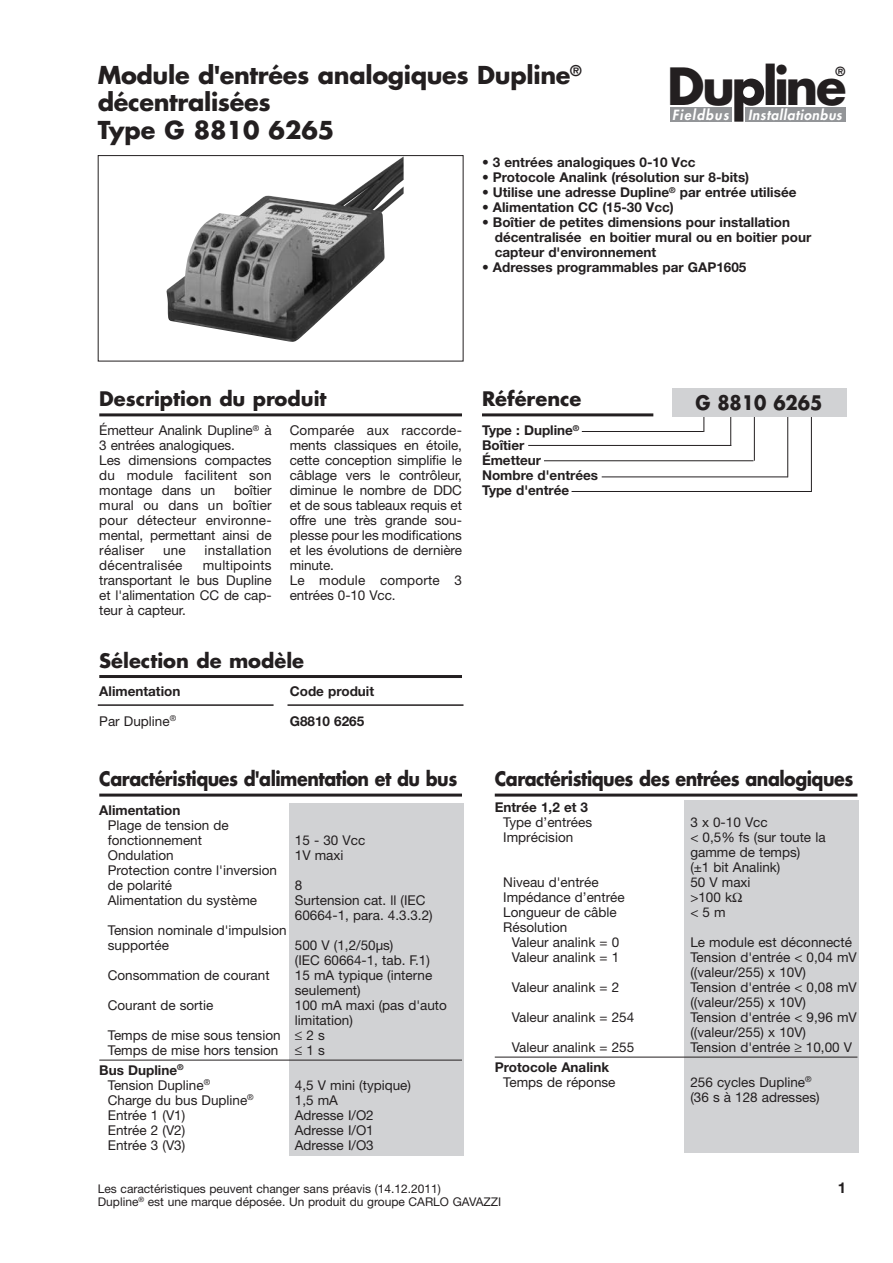
<style>
.page{position:relative;width:893px;height:1263px;background:#fff}
.page>*{position:absolute;margin:0;border:0;box-sizing:border-box;transform-origin:0 0}
.t1{font:700 49.8px "Futura";letter-spacing:-.06em;color:#231f20}
.t2{font:700 24px "Futura";letter-spacing:-.015em;color:#231f20}
.t3{font:700 19.5px "Futura";letter-spacing:-.03em;color:#231f20;scale:.9 1}
.t4{font:700 19.5px "Futura";color:#231f20}
.t5{font:700 19.5px "Futura";color:#231f20;scale:.92 1}
.t6{font:700 15px "Helvetica Neue";color:#231f20}
.t7{font:italic 800 13.65px "Futura";letter-spacing:.045em;color:#fff}
.t8{font:italic 800 13.65px "Futura";letter-spacing:.085em;color:#fff}
.t9{font:13.5px/15px "Helvetica Neue";color:#231f20}
.t10{font:700 13.5px/15px "Helvetica Neue";color:#231f20}
.t11{font:700 12.3px "Futura";color:#231f20}
.t12{font:12px "Helvetica Neue";color:#231f20}
.s1{font-weight:700}
</style>
<div class="page">
<div style="left:745px;top:107px;width:100px;height:15px;background:#939598"></div>
<div style="left:671px;top:107px;width:61px;height:15px;background:#939598"></div>
<svg style="left:734px;top:79px;width:30px;height:43px"></svg>
<hr style="left:99px;top:413px;width:363px;height:3px;background:#231f20">
<hr style="left:482px;top:413px;width:171px;height:3px;background:#231f20">
<hr style="left:99px;top:675px;width:363px;height:3px;background:#231f20">
<hr style="left:287px;top:704px;width:176px;height:2px;background:#231f20">
<hr style="left:98px;top:704px;width:176px;height:2px;background:#231f20">
<hr style="left:582px;top:431px;width:122px;height:1px;background:#231f20">
<svg style="left:703px;top:417px;width:1px;height:15px"></svg>
<hr style="left:528px;top:445px;width:203px;height:1px;background:#231f20">
<hr style="left:730px;top:410px;width:1px;height:35px;background:#231f20">
<hr style="left:544px;top:460px;width:209px;height:1px;background:#231f20">
<hr style="left:754px;top:406px;width:1px;height:55px;background:#231f20">
<hr style="left:602px;top:476px;width:186px;height:1px;background:#231f20">
<hr style="left:787px;top:409px;width:1px;height:68px;background:#231f20">
<hr style="left:572px;top:491px;width:239px;height:1px;background:#231f20">
<hr style="left:811px;top:411px;width:1px;height:81px;background:#231f20">
<div style="left:672px;top:388px;width:174px;height:29px;background:#d1d2d4"></div>
<div style="left:685px;top:800px;width:174px;height:353px;background:#d1d2d4"></div>
<hr style="left:495px;top:793px;width:362px;height:3px;background:#231f20">
<hr style="left:495px;top:1057px;width:362px;height:1px;background:#231f20">
<img style="left:166px;top:157px;width:238px;height:185px">
<div style="left:98px;top:155px;width:365px;height:206px;border:1px solid #231f20"></div>
<div style="left:289px;top:803px;width:174px;height:353px;background:#d1d2d4"></div>
<hr style="left:99px;top:793px;width:363px;height:3px;background:#231f20">
<hr style="left:99px;top:1060px;width:363px;height:1px;background:#231f20">
<h2 class="t2" style="left:98px;top:64px;width:485px">Module d'entrées analogiques Dupline<sup>®</sup></h2>
<h2 class="t2" style="left:98px;top:91px;width:175px">décentralisées</h2>
<h2 class="t2" style="left:98px;top:119px;width:238px">Type G 8810 6265</h2>
<h1 class="t1" style="left:667px;top:64px;width:181px">Du line</h1>
<p class="t11" style="left:835px;top:66px;width:11px">®</p>
<p class="t8" style="left:672px;top:108px;width:58px">Fieldbus</p>
<p class="t7" style="left:748px;top:108px;width:95px">Installationbus</p>
<p class="t10" style="left:482px;top:156px;width:215px">• 3 entrées analogiques 0-10 Vcc</p>
<p class="t10" style="left:482px;top:171px;width:269px">• Protocole Analink (résolution sur 8-bits)</p>
<p class="t10" style="left:482px;top:186px;width:316px">• Utilise une adresse Dupline<sup>®</sup> par entrée utilisée</p>
<p class="t10" style="left:482px;top:201px;width:193px">• Alimentation CC (15-30 Vcc)</p>
<p class="t10" style="left:495px;top:216px;width:318px;text-indent:-13px">• Boîtier de petites dimensions pour installation décentralisée en boitier mural ou en boitier pour capteur d'environnement</p>
<p class="t10" style="left:482px;top:261px;width:266px">• Adresses programmables par GAP1605</p>
<h3 class="t4" style="left:99px;top:390px;width:229px">Description du produit</h3>
<h3 class="t4" style="left:482px;top:390px;width:101px">Référence</h3>
<p class="t10" style="left:482px;top:424px;width:118px">Type : Dupline<sup>®<br></sup>Boîtier<br>Émetteur<br>Nombre d'entrées<br>Type d'entrée</p>
<p class="t9" style="left:99px;top:424px;width:174px">Émetteur Analink Dupline<sup>®</sup> à<br>3 entrées analogiques.<br>Les dimensions compactes du module facilitent son montage dans un</p>
<p class="t9" style="left:290px;top:424px;width:174px">Comparée aux raccorde&shy;ments classiques en étoile, cette conception simplifie le câblage vers le contrôleur, diminue le nombre de DDC et de sous tableaux requis et offre une très grande sou&shy;plesse pour les modifications et les évolutions de dernière minute.<br>Le module comporte 3 entrées 0-10 Vcc.</p>
<p class="t9" style="left:99px;top:484px;width:174px;text-align:justify;text-indent:135px">boîtier mural ou dans un boîtier pour détecteur environne&shy;mental, permettant ainsi de réaliser</p>
<p class="t9" style="left:163px;top:544px;width:24px">une</p>
<p class="t9" style="left:205px;top:544px;width:68px">installation</p>
<p class="t9" style="left:99px;top:559px;width:85px">décentralisée</p>
<p class="t9" style="left:99px;top:559px;width:174px;text-align:justify;text-indent:104px">multipoints transportant le bus Dupline et l'alimentation CC de cap&shy;teur à capteur.</p>
<h3 class="t4" style="left:99px;top:651px;width:206px">Sélection de modèle</h3>
<p class="t10" style="left:99px;top:685px;width:83px">Alimentation</p>
<p class="t10" style="left:290px;top:685px;width:86px">Code produit</p>
<p class="t9" style="left:99px;top:715px;width:78px">Par Dupline<sup>®</sup></p>
<p class="t10" style="left:290px;top:715px;width:76px">G8810 6265</p>
<h3 class="t5" style="left:695px;top:394px;width:140px">G 8810 6265</h3>
<h3 class="t3" style="left:99px;top:770px;width:399px">Caractéristiques d'alimentation et du bus</h3>
<p class="t10" style="left:99px;top:804px;width:83px">Alimentation</p>
<p class="t9" style="left:108px;top:819px;width:122px">Plage de tension de fonctionnement</p>
<p class="t9" style="left:295px;top:834px;width:72px">15 - 30 Vcc</p>
<p class="t9" style="left:108px;top:849px;width:68px">Ondulation</p>
<p class="t9" style="left:295px;top:849px;width:50px">1V maxi</p>
<p class="t9" style="left:108px;top:864px;width:171px">Protection contre l'inversion de polarité</p>
<p class="t9" style="left:295px;top:879px;width:9px">8</p>
<p class="t9" style="left:108px;top:894px;width:151px">Alimentation du système</p>
<p class="t9" style="left:295px;top:894px;width:139px">Surtension cat. ll (IEC<br>60664-1, para. 4.3.3.2)</p>
<p class="t9" style="left:108px;top:924px;width:180px">Tension nominale d'impulsion supportée</p>
<p class="t9" style="left:295px;top:939px;width:137px">500 V (1,2/50µs)<br>(IEC 60664-1, tab. F.1)</p>
<p class="t9" style="left:108px;top:969px;width:163px">Consommation de courant</p>
<p class="t9" style="left:295px;top:969px;width:139px">15 mA typique (interne seulement)</p>
<p class="t9" style="left:108px;top:999px;width:107px">Courant de sortie</p>
<p class="t9" style="left:295px;top:999px;width:154px">100 mA maxi (pas d'auto</p>
<p class="t9" style="left:295px;top:1014px;width:59px">limitation)</p>
<p class="t9" style="left:108px;top:1029px;width:219px">Temps de mise sous tension ≤ 2 s</p>
<p class="t9" style="left:108px;top:1044px;width:219px">Temps de mise hors tension ≤ 1 s</p>
<p class="t9" style="left:108px;top:1064px;width:104px;text-indent:-9px"><span class="s1">Bus Dupline</span><sup>®<br></sup>Tension Dupline<sup>®</sup></p>
<p class="t9" style="left:295px;top:1079px;width:118px">4,5 V mini (typique)</p>
<p class="t9" style="left:108px;top:1094px;width:147px">Charge du bus Dupline<sup>®</sup></p>
<p class="t9" style="left:295px;top:1094px;width:45px">1,5 mA</p>
<p class="t9" style="left:108px;top:1109px;width:79px">Entrée 1 (V1)</p>
<p class="t9" style="left:295px;top:1109px;width:80px">Adresse I/O2</p>
<p class="t9" style="left:108px;top:1124px;width:79px">Entrée 2 (V2)</p>
<p class="t9" style="left:295px;top:1124px;width:80px">Adresse I/O1</p>
<p class="t9" style="left:108px;top:1139px;width:79px">Entrée 3 (V3)</p>
<p class="t9" style="left:295px;top:1139px;width:80px">Adresse I/O3</p>
<h3 class="t3" style="left:495px;top:770px;width:400px">Caractéristiques des entrées analogiques</h3>
<p class="t10" style="left:495px;top:801px;width:95px">Entrée 1,2 et 3</p>
<p class="t9" style="left:503px;top:816px;width:90px">Type d’entrées</p>
<p class="t9" style="left:690px;top:816px;width:79px">3 x 0-10 Vcc</p>
<p class="t9" style="left:503px;top:831px;width:71px">Imprécision</p>
<p class="t9" style="left:690px;top:831px;width:137px">&lt; 0,5% fs (sur toute la gamme de temps)<br>(±1 bit Analink)</p>
<p class="t9" style="left:503px;top:876px;width:97px">Niveau d'entrée</p>
<p class="t9" style="left:690px;top:876px;width:62px">50 V maxi</p>
<p class="t9" style="left:503px;top:891px;width:123px">Impédance d’entrée</p>
<p class="t9" style="left:690px;top:891px;width:43px">&gt;100 k</p>
<p class="t9" style="left:503px;top:906px;width:115px">Longueur de câble</p>
<p class="t9" style="left:690px;top:906px;width:37px">&lt;5m</p>
<p class="t9" style="left:512px;top:921px;width:109px;text-indent:-9px">Résolution<br>Valeur analink = 0</p>
<p class="t9" style="left:690px;top:936px;width:163px">Le module est déconnecté</p>
<p class="t9" style="left:512px;top:951px;width:109px">Valeur analink = 1</p>
<p class="t9" style="left:690px;top:951px;width:168px">Tension d'entrée &lt; 0,04 mV ((valeur/255) x 10V)</p>
<p class="t9" style="left:512px;top:981px;width:109px">Valeur analink = 2</p>
<p class="t9" style="left:690px;top:981px;width:168px">Tension d'entrée &lt; 0,08 mV ((valeur/255) x 10V)</p>
<p class="t9" style="left:512px;top:1011px;width:124px">Valeur analink = 254</p>
<p class="t9" style="left:690px;top:1011px;width:168px">Tension d'entrée &lt; 9,96 mV ((valeur/255) x 10V)</p>
<p class="t9" style="left:512px;top:1041px;width:124px">Valeur analink = 255</p>
<p class="t9" style="left:690px;top:1041px;width:163px">Tension d'entrée ≥ 10,00 V</p>
<p class="t10" style="left:495px;top:1061px;width:116px">Protocole Analink</p>
<p class="t9" style="left:503px;top:1076px;width:114px">Temps de réponse</p>
<p class="t9" style="left:690px;top:1076px;width:131px">256 cycles Dupline<sup>® </sup>(36 s à 128 adresses)</p>
<p class="t12" style="left:98px;top:1184px;width:345px">Les caractéristiques peuvent changer sans préavis (14.12.2011)</p>
<p class="t6" style="left:838px;top:1182px;width:10px">1</p>
<p class="t12" style="left:98px;top:1198px;width:405px">Dupline<sup>®</sup> est une marque déposée. Un produit du groupe CARLO GAVAZZI</p>
</div>
